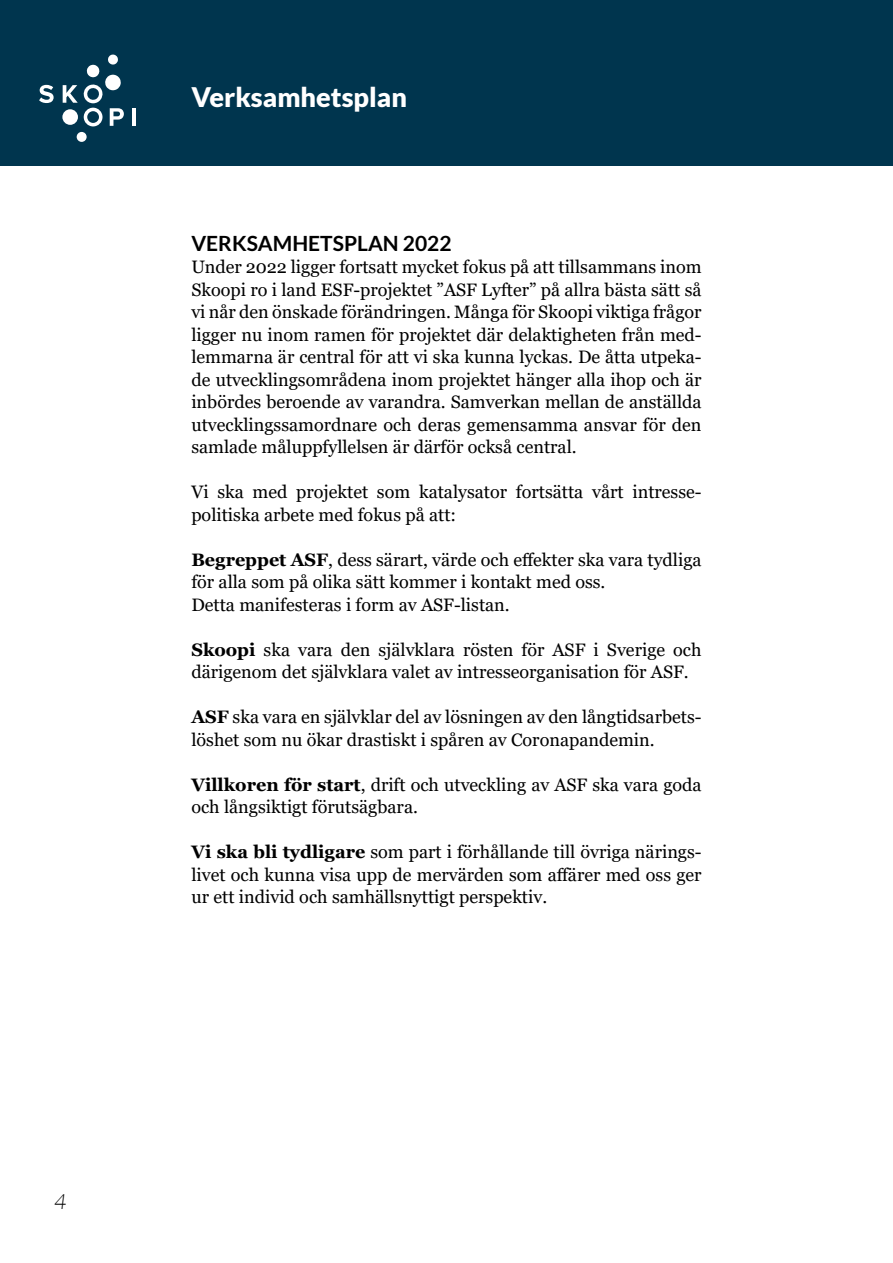
<style>
.page{position:relative;width:893px;height:1263px;background:#fff}
.page>*{position:absolute;margin:0;border:0;box-sizing:border-box;transform-origin:0 0}
.t1{font:900 27px "Lato";color:#fff}
.t2{font:700 21px "Lato";color:#000}
.t3{font:italic 300 21px "Lato";color:#000}
.t4{font:18px/22.5px "Georgia";color:#000}
.s1{font-weight:700}
</style>
<div class="page">
<div style="left:0;top:0;width:893px;height:166px;background:#00354e"></div>
<svg style="left:39px;top:85px;width:15px;height:18px"></svg>
<div style="left:77px;top:132px;width:10px;height:10px;background:#fff;border-radius:50%"></div>
<hr style="left:132px;top:108px;width:4px;height:18px;background:#fff">
<svg style="left:63px;top:55px;width:61px;height:71px"></svg>
<p class="t3" style="left:54px;top:1190px;width:14px">4</p>
<h1 class="t1" style="left:191px;top:81px;width:217px">Verksamhetsplan</h1>
<p class="t2" style="left:191px;top:231px;width:262px">VERKSAMHETSPLAN 2022</p>
<p class="t4" style="left:191px;top:256px;width:512px;text-align:justify">Under 2022 ligger fortsatt mycket fokus på att tillsammans inom Skoopi ro i land ESF-projektet ”ASF Lyfter” på allra bästa sätt så vi når den önskade förändringen. Många för Skoopi viktiga frågor ligger nu inom ramen för projektet där delaktigheten från med&shy;lemmarna är central för att vi ska kunna lyckas. De åtta utpeka&shy;de utvecklingsområdena inom projektet hänger alla ihop och är inbördes beroende av varandra. Samverkan mellan de anställda utvecklingssamordnare och deras gemensamma ansvar för den samlade måluppfyllelsen är därför också central.</p>
<p class="t4" style="left:191px;top:481px;width:512px">Vi ska med projektet som katalysator fortsätta vårt intresse&shy;politiska arbete med fokus på att:</p>
<p class="t4" style="left:191px;top:549px;width:512px"><span class="s1">Begreppet ASF</span>, dess särart, värde och effekter ska vara tydliga för alla som på olika sätt kommer i kontakt med oss.<br>Detta manifesteras i form av ASF-listan.</p>
<p class="t4" style="left:191px;top:639px;width:512px"><span class="s1">Skoopi</span> ska vara den självklara rösten för ASF i Sverige och därigenom det självklara valet av intresseorganisation för ASF.</p>
<p class="t4" style="left:191px;top:706px;width:512px"><span class="s1">ASF</span> ska vara en självklar del av lösningen av den långtidsarbets&shy;löshet som nu ökar drastiskt i spåren av Coronapandemin.</p>
<p class="t4" style="left:191px;top:774px;width:512px"><span class="s1">Villkoren för start</span>, drift och utveckling av ASF ska vara goda och långsiktigt förutsägbara.</p>
<p class="t4" style="left:191px;top:841px;width:512px;text-align:justify"><span class="s1">Vi ska bli tydligare</span> som part i förhållande till övriga närings&shy;livet och kunna visa upp de mervärden som affärer med oss ger ur ett individ och samhällsnyttigt perspektiv.</p>
</div>
